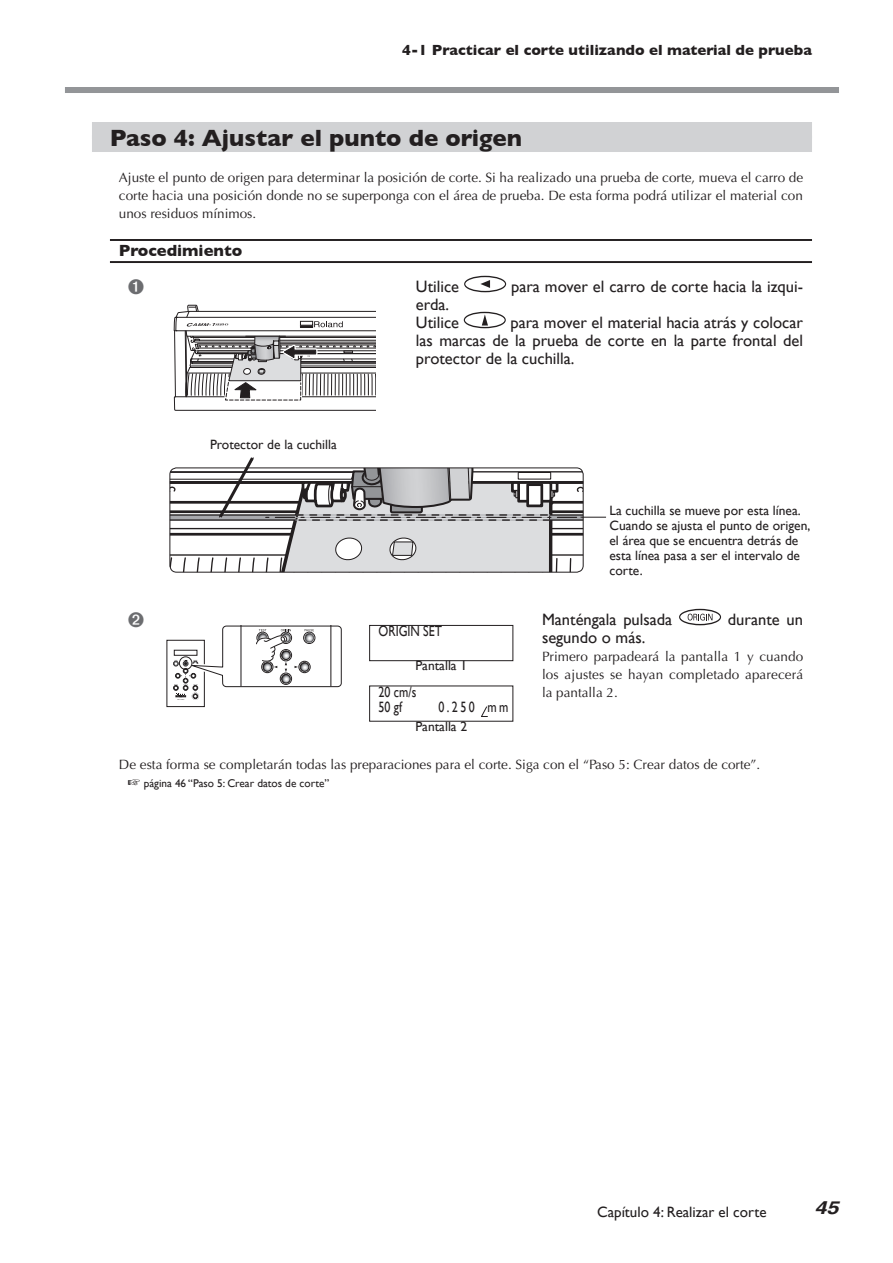
<style>
.page{position:relative;width:893px;height:1263px;background:#fff}
.page>*{position:absolute;margin:0;border:0;box-sizing:border-box;transform-origin:0 0}
.t1{font:700 24px "Gill Sans";color:#231f20}
.t2{font:italic 700 18px "Helvetica";color:#231f20;scale:1.2 1}
.t3{font:16.5px/18px "Gill Sans";color:#231f20}
.t4{font:700 16.5px "Gill Sans";color:#231f20}
.t5{font:700 15px "Gill Sans";color:#231f20}
.t6{font:15px/15px "Gill Sans";color:#231f20;scale:.8 1}
.t7{font:15px "Gill Sans";color:#231f20}
.t8{font:13.5px/18px "Optima";color:#231f20;text-align:justify}
.t9{font:13.5px/15px "Gill Sans";color:#231f20}
.t10{font:11.25px "Gill Sans";color:#231f20}
</style>
<div class="page">
<div style="left:65px;top:87px;width:774px;height:6px;background:#939598"></div>
<div style="left:92px;top:122px;width:720px;height:16px;background:#d1d2d4"></div>
<div style="left:92px;top:135px;width:720px;height:17px;background:#d1d2d4"></div>
<hr style="left:110px;top:239px;width:702px;height:2px;background:#231f20">
<hr style="left:110px;top:261px;width:702px;height:2px;background:#231f20">
<svg style="left:480px;top:280px;width:10px;height:8px"></svg>
<div style="left:464px;top:276px;width:42px;height:16px;border:1px solid #231f20;border-radius:50%"></div>
<svg style="left:482px;top:314px;width:6px;height:11px"></svg>
<div style="left:464px;top:312px;width:42px;height:16px;border:1px solid #231f20;border-radius:50%"></div>
<div style="left:679px;top:609px;width:42px;height:16px;border:1px solid #231f20;border-radius:50%"></div>
<svg style="left:688px;top:614px;width:24px;height:6px"></svg>
<div style="left:167px;top:640px;width:38px;height:67px;border:1px solid #231f20"></div>
<svg style="left:173px;top:626px;width:169px;height:74px"></svg>
<div style="left:179px;top:656px;width:13px;height:14px;border:1px solid #231f20;border-radius:50%"></div>
<svg style="left:173px;top:304px;width:202px;height:107px"></svg>
<div style="left:369px;top:625px;width:144px;height:36px;border:1px solid #231f20"></div>
<svg style="left:169px;top:457px;width:437px;height:115px"></svg>
<svg style="left:481px;top:706px;width:7px;height:11px"></svg>
<p class="t5" style="left:402px;top:41px;width:411px">4-1 Practicar el corte utilizando el material de prueba</p>
<h1 class="t1" style="left:110px;top:124px;width:414px">Paso 4: Ajustar el punto de origen</h1>
<p class="t8" style="left:119px;top:169px;width:686px">Ajuste el punto de origen para determinar la posición de corte. Si ha realizado una prueba de corte, mueva el carro de corte hacia una posición donde no se superponga con el área de prueba. De esta forma podrá utilizar el material con unos residuos mínimos.</p>
<p class="t4" style="left:119px;top:241px;width:125px">Procedimiento</p>
<p class="t3" style="left:416px;top:278px;width:45px">Utilice</p>
<p class="t3" style="left:511px;top:278px;width:293px">para mover el carro de corte hacia la izqui-</p>
<p class="t3" style="left:416px;top:296px;width:45px">erda.<br>Utilice</p>
<p class="t3" style="left:416px;top:314px;width:389px;text-align:justify;text-indent:94px">para mover el material hacia atrás y colocar las marcas de la prueba de corte en la parte frontal del protector de la cuchilla.</p>
<p class="t9" style="left:210px;top:437px;width:128px">Protector de la cuchilla</p>
<p class="t6" style="left:379px;top:623px;width:81px">ORIGIN SET</p>
<p class="t9" style="left:415px;top:658px;width:53px">Pantalla 1</p>
<p class="t6" style="left:379px;top:684px;width:49px">20 cm/s<br>50 gf</p>
<p class="t6" style="left:439px;top:699px;width:89px">0.250 mm</p>
<p class="t9" style="left:415px;top:719px;width:53px">Pantalla 2</p>
<p class="t9" style="left:609px;top:503px;width:202px">La cuchilla se mueve por esta línea.<br>Cuando se ajusta el punto de origen, el área que se encuentra detrás de esta línea pasa a ser el intervalo de corte.</p>
<p class="t3" style="left:542px;top:611px;width:132px">Manténgala pulsada</p>
<p class="t3" style="left:728px;top:611px;width:77px">durante un</p>
<p class="t3" style="left:542px;top:629px;width:105px">segundo o más.</p>
<p class="t8" style="left:542px;top:648px;width:263px">Primero parpadeará la pantalla 1 y cuando los ajustes se hayan completado aparecerá la pantalla 2.</p>
<p class="t8" style="left:119px;top:756px;width:643px">De esta forma se completarán todas las preparaciones para el corte. Siga con el “Paso 5: Crear datos de corte”.</p>
<p class="t10" style="left:128px;top:777px;width:203px">☞ página 46 “Paso 5: Crear datos de corte”</p>
<p class="t7" style="left:597px;top:1203px;width:171px">Capítulo 4: Realizar el corte</p>
<h2 class="t2" style="left:814px;top:1197px;width:22px">45</h2>
</div>
